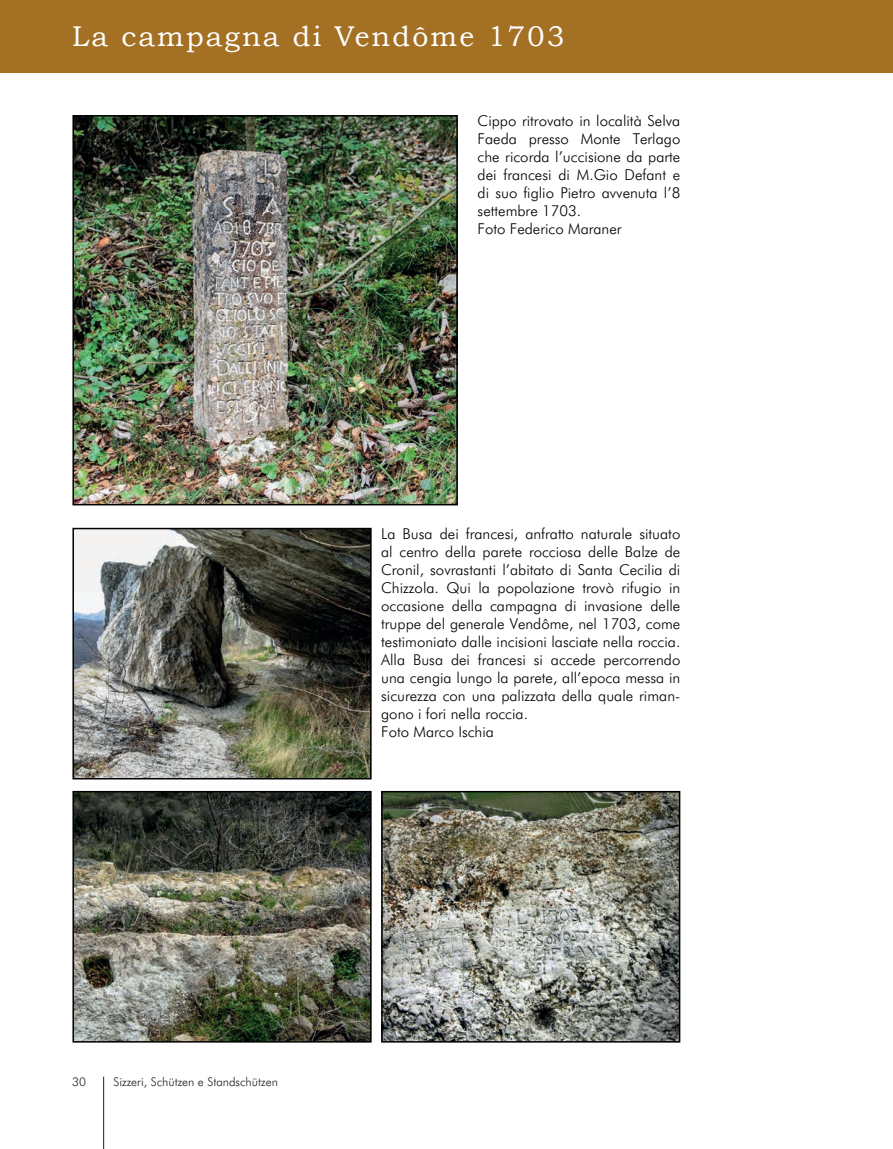
<style>
.page{position:relative;width:893px;height:1149px;background:#fff}
.page>*{position:absolute;margin:0;border:0;box-sizing:border-box;transform-origin:0 0}
.t1{font:28.5px "Bookman Old Style";letter-spacing:.075em;color:#fff}
.t2{font:15px/18px "Futura Light BT";color:#000}
.t3{font:12px "Futura Light BT";color:#231f20}
</style>
<div class="page">
<hr style="left:103px;top:1076px;width:1px;height:72px;background:#231f20">
<div style="left:0;top:0;width:893px;height:72px;background:#a47024"></div>
<img style="left:75px;top:118px;width:380px;height:384px">
<div style="left:72px;top:115px;width:386px;height:390px;border:2px solid #000"></div>
<img style="left:75px;top:530px;width:294px;height:246px">
<div style="left:72px;top:527px;width:300px;height:252px;border:2px solid #000"></div>
<img style="left:75px;top:793px;width:294px;height:246px">
<div style="left:72px;top:790px;width:300px;height:252px;border:2px solid #000"></div>
<img style="left:384px;top:793px;width:293px;height:246px">
<div style="left:381px;top:790px;width:299px;height:252px;border:2px solid #000"></div>
<h1 class="t1" style="left:72px;top:20px;width:494px">La campagna di Vendôme 1703</h1>
<p class="t2" style="left:478px;top:112px;width:204px">Cippo ritrovato in località Selva<br>Faeda presso Monte Terlago che ricorda l’uccisione da parte dei francesi di M.Gio Defant e di suo figlio Pietro avvenuta l’8 settembre 1703.<br>Foto Federico Maraner</p>
<p class="t2" style="left:381px;top:524px;width:301px">La Busa dei francesi, anfratto naturale situato al centro della parete rocciosa delle Balze de Cronil, sovrastanti l’abitato di Santa Cecilia di Chizzola. Qui la popolazione trovò rifugio in occasione della campagna di invasione delle truppe del generale Vendôme, nel 1703, come testimoniato dalle incisioni lasciate nella roccia.<br>Alla Busa dei francesi si accede percorrendo una cengia lungo la parete, all’epoca messa in sicurezza con una palizzata della quale riman&shy;gono i fori nella roccia.<br>Foto Marco Ischia</p>
<p class="t3" style="left:72px;top:1073px;width:15px">30</p>
<p class="t3" style="left:113px;top:1073px;width:166px">Sizzeri, Schützen e Standschützen</p>
</div>
